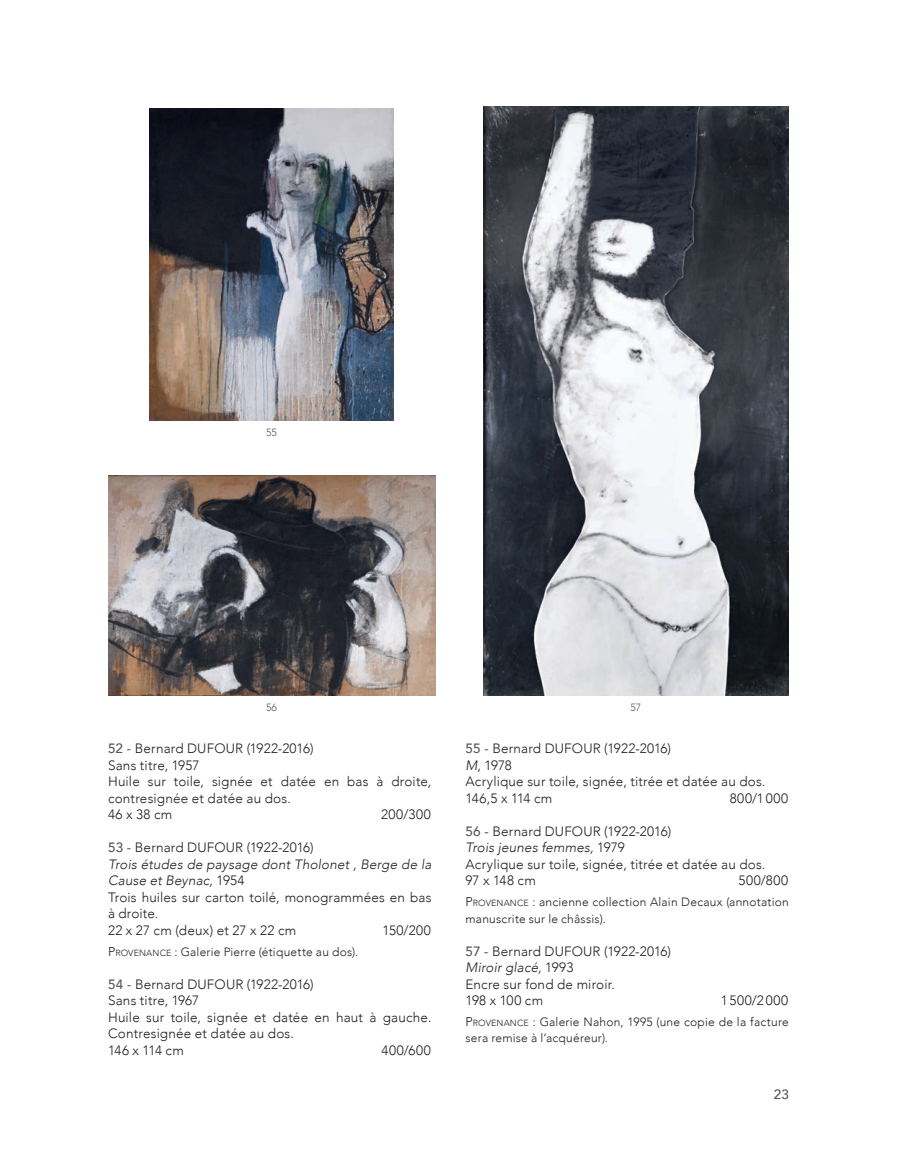
<style>
.page{position:relative;width:897px;height:1152px;background:#fff}
.page>*{position:absolute;margin:0;border:0;box-sizing:border-box;transform-origin:0 0}
.t1{font:300 13.5px/16.5px "Avenir";letter-spacing:.015em;color:#231f20}
.t2{font:300 13.5px "Avenir";letter-spacing:.055em;color:#231f20}
.t3{font:500 13.5px "Avenir";color:#57585a}
.t4{font:300 12px/16.5px "Avenir";letter-spacing:.02em;color:#231f20}
.t5{font:300 10.5px "Avenir";color:#57585a}
.s1{font-weight:500;color:#57585a}
.s2{font-style:italic}
.s3{font-size:12.75px}
.s4{font-size:8.85px}
</style>
<div class="page">
<img style="left:149px;top:108px;width:245px;height:313px">
<img style="left:483px;top:107px;width:305px;height:588px">
<img style="left:108px;top:476px;width:327px;height:219px">
<p class="t5" style="left:266px;top:426px;width:12px">55</p>
<p class="t5" style="left:266px;top:701px;width:12px">56</p>
<p class="t1" style="left:108px;top:740px;width:325px"><span class="s1">52 -</span> Bernard DUFOUR (1922-2016)<br>Sans titre, 1957<br>Huile sur toile, signée et datée en bas à droite, contresignée et datée au dos.<br>46 x 38 cm</p>
<p class="t1" style="left:381px;top:806px;width:51px">200/300</p>
<p class="t1" style="left:108px;top:839px;width:325px"><span class="s1">53 -</span> Bernard DUFOUR (1922-2016)<br><span class="s2">Trois études de paysage dont Tholonet , Berge de la<br>Cause et Beynac,</span> 1954<br>Trois huiles sur carton toilé, monogrammées en bas à droite.<br>22 x 27 cm (deux) et 27 x 22 cm</p>
<p class="t1" style="left:382px;top:922px;width:50px">150/200</p>
<p class="t4" style="left:108px;top:943px;width:252px"><span class="s3">P</span><span class="s4">ROVENANCE</span> : Galerie Pierre (étiquette au dos).</p>
<p class="t1" style="left:108px;top:975px;width:325px"><span class="s1">54 -</span> Bernard DUFOUR (1922-2016)<br>Sans titre, 1967<br>Huile sur toile, signée et datée en haut à gauche.<br>Contresignée et datée au dos.<br>146 x 114 cm</p>
<p class="t1" style="left:381px;top:1041px;width:51px">400/600</p>
<p class="t5" style="left:630px;top:701px;width:12px">57</p>
<p class="t1" style="left:465px;top:740px;width:301px"><span class="s1">55 -</span> Bernard DUFOUR (1922-2016)<br><span class="s2">M</span>, 1978<br>Acrylique sur toile, signée, titrée et datée au dos.<br>146,5 x 114 cm</p>
<p class="t1" style="left:729px;top:790px;width:60px">800/1000</p>
<p class="t1" style="left:465px;top:823px;width:301px"><span class="s1">56 -</span> Bernard DUFOUR (1922-2016)<br><span class="s2">Trois jeunes femmes,</span> 1979<br>Acrylique sur toile, signée, titrée et datée au dos.<br>97 x 148 cm</p>
<p class="t1" style="left:738px;top:872px;width:51px">500/800</p>
<p class="t4" style="left:465px;top:893px;width:325px"><span class="s3">P</span><span class="s4">ROVENANCE</span> : ancienne collection Alain Decaux (annotation manuscrite sur le châssis).</p>
<p class="t1" style="left:465px;top:942px;width:207px"><span class="s1">57 -</span> Bernard DUFOUR (1922-2016)<br><span class="s2">Miroir glacé,</span> 1993<br>Encre sur fond de miroir.<br>198 x 100 cm</p>
<p class="t2" style="left:720px;top:992px;width:69px">1500/2000</p>
<p class="t4" style="left:465px;top:1013px;width:325px"><span class="s3">P</span><span class="s4">ROVENANCE</span> : Galerie Nahon, 1995 (une copie de la facture sera remise à l’acquéreur).</p>
<p class="t3" style="left:773px;top:1082px;width:17px">23</p>
</div>
